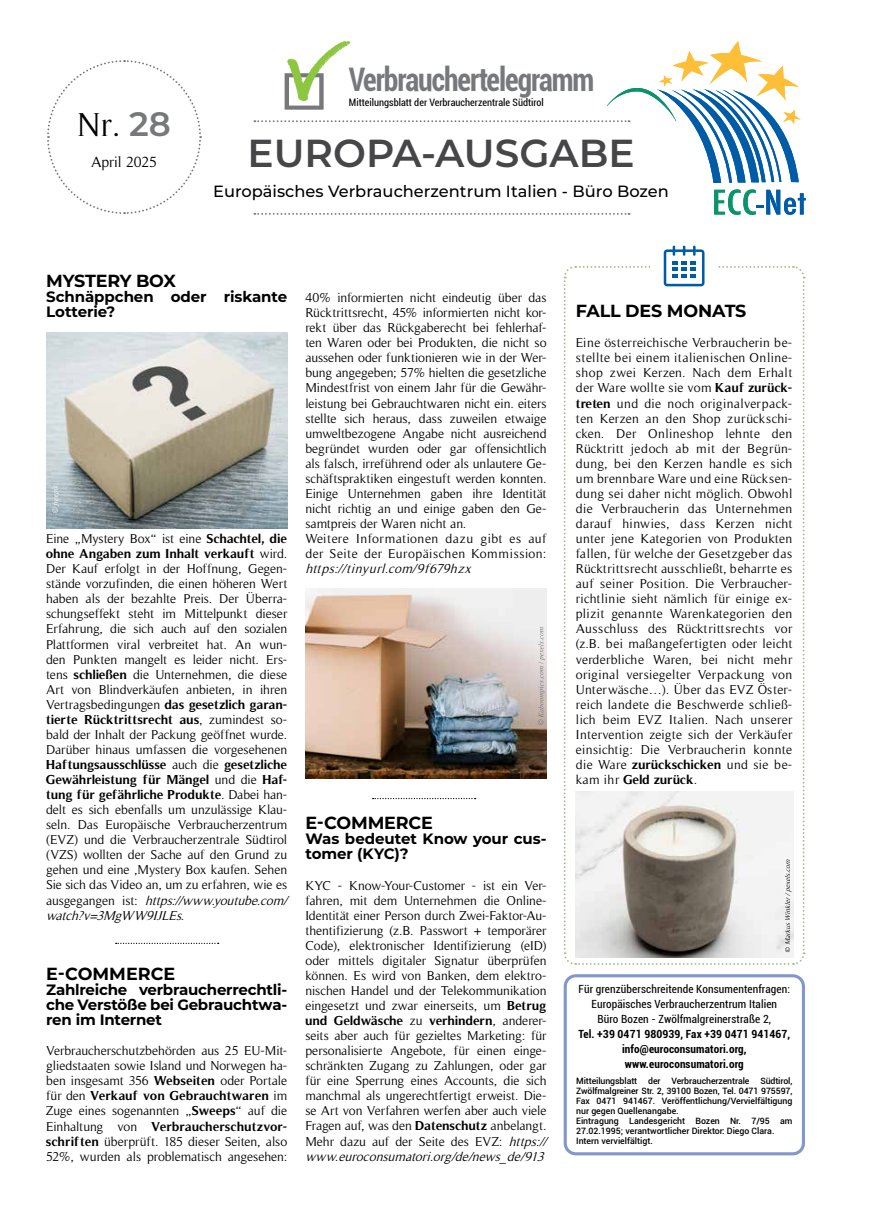
<style>
.page{position:relative;width:869px;height:1205px;background:#fff}
.page>*{position:absolute;margin:0;border:0;box-sizing:border-box;transform-origin:0 0}
.t1{font:600 39px "Montserrat";color:#464547}
.t2{font:33.75px "Timeless";color:#000}
.t3{font:700 condensed 32.5px "Roboto";letter-spacing:-.035em;color:#77787b;scale:.91 1}
.t4{font:700 17.5px "Montserrat";letter-spacing:-.01em;color:#000}
.t5{font:500 16.25px "Montserrat";color:#000}
.t6{font:700 15px/15px "Montserrat";letter-spacing:-.01em;color:#000}
.t7{font:15px "Timeless";letter-spacing:-.015em;color:#000}
.t8{font:13.12px/15px "Timeless";letter-spacing:-.005em;color:#000}
.t9{font:italic 13.12px "Timeless";color:#000}
.t10{font:condensed 11.25px/15px "Roboto";letter-spacing:.01em;color:#000;text-align:center}
.t11{font:700 condensed 11.25px/15px "Roboto";letter-spacing:.01em;color:#000;text-align:center}
.t12{font:condensed 10.25px "Roboto";color:#000}
.t13{font:500 8.75px/10px "Roboto";color:#000}
.s1{font-family:"Montserrat";font-weight:600;color:#77787b}
.s2{font-size:32.12px}
.s3{font-weight:700}
.s4{font-style:italic}
</style>
<div class="page">
<svg style="left:47px;top:60px;width:155px;height:154px"></svg>
<div style="left:563px;top:974px;width:241px;height:181px;border:3px solid #8398ca;border-radius:11px"></div>
<svg style="left:254px;top:213px;width:375px;height:2px"></svg>
<svg style="left:714px;top:189px;width:91px;height:26px"></svg>
<svg style="left:254px;top:41px;width:546px;height:142px"></svg>
<svg style="left:116px;top:943px;width:102px;height:1px"></svg>
<svg style="left:372px;top:798px;width:103px;height:1px"></svg>
<img style="left:46px;top:332px;width:241px;height:196px">
<svg style="left:52px;top:485px;width:7px;height:28px"></svg>
<img style="left:305px;top:588px;width:241px;height:190px">
<svg style="left:537px;top:627px;width:7px;height:98px"></svg>
<svg style="left:563px;top:246px;width:242px;height:719px"></svg>
<h2 class="t2" style="left:77px;top:106px;width:95px">Nr. <span class="s1">28</span></h2>
<p class="t7" style="left:91px;top:153px;width:67px">April 2025</p>
<h3 class="t3" style="left:349px;top:56px;width:271px">Verbrauchertele<span class="s2">gramm</span></h3>
<p class="t12" style="left:349px;top:96px;width:196px">Mitteilungsblatt der Verbraucherzentrale Südtirol</p>
<h1 class="t1" style="left:247px;top:125px;width:388px">EUROPA-AUSGABE</h1>
<p class="t5" style="left:213px;top:180px;width:457px">Europäisches Verbraucherzentrum Italien - Büro Bozen</p>
<h3 class="t4" style="left:46px;top:268px;width:131px">MYSTERY BOX</h3>
<p class="t6" style="left:46px;top:288px;width:242px">Schnäppchen oder riskante<br>Lotterie?</p>
<p class="t8" style="left:46px;top:531px;width:246px">Eine „Mystery Box“ ist eine <span class="s3">Schachtel, die ohne Angaben zum Inhalt verkauft</span> wird.<br>Der Kauf erfolgt in der Hoffnung, Gegen&shy;stände vorzufinden, die einen höheren Wert haben als der bezahlte Preis. Der Überra&shy;schungseffekt steht im Mittelpunkt dieser Erfahrung, die sich auch auf den sozialen Plattformen viral verbreitet hat. An wun&shy;den Punkten mangelt es leider nicht. Ers&shy;tens <span class="s3">schließen</span> die Unternehmen, die diese Art von Blindverkäufen anbieten, in ihren Vertragsbedingungen <span class="s3">das gesetzlich garan&shy;tierte Rücktrittsrecht aus</span>, zumindest so&shy;bald der Inhalt der Packung geöffnet wurde.<br>Darüber hinaus umfassen die vorgesehenen <span class="s3">Haftungsausschlüsse</span> auch die <span class="s3">gesetzliche Gewährleistung für Mängel</span> und die <span class="s3">Haf&shy;tung für gefährliche Produkte</span>. Dabei han&shy;delt es sich ebenfalls um unzulässige Klau&shy;seln. Das Europäische Verbraucherzentrum (EVZ) und die Verbraucherzentrale Südtirol (VZS) wollten der Sache auf den Grund zu gehen und eine ‚Mystery Box kaufen. Sehen Sie sich das Video an, um zu erfahren, wie es a u s g e g a n g e n i s t : <span class="s4">https://www.youtube.com/ watch?v=3MgWW9IJLEs</span>.</p>
<h3 class="t4" style="left:46px;top:961px;width:130px">E-COMMERCE</h3>
<p class="t6" style="left:46px;top:981px;width:242px;text-align:justify">Zahlreiche verbraucherrechtli&shy;che Verstöße bei Gebrauchtwa&shy;ren im Internet</p>
<p class="t8" style="left:46px;top:1043px;width:242px;text-align:justify">Verbraucherschutzbehörden aus 25 EU-Mit&shy;gliedstaaten sowie Island und Norwegen ha&shy;ben insgesamt 356 <span class="s3">Webseiten</span> oder Portale für den <span class="s3">Verkauf von Gebrauchtwaren</span> im Zuge eines sogenannten „<span class="s3">Sweeps</span>“ auf die Einhaltung von <span class="s3">Verbraucherschutzvor&shy;schriften</span> überprüft. 185 dieser Seiten, also 52%, wurden als problematisch angesehen:</p>
<p class="t8" style="left:305px;top:290px;width:242px">40% informierten nicht eindeutig über das Rücktrittsrecht, 45% informierten nicht kor&shy;rekt über das Rückgaberecht bei fehlerhaf&shy;ten Waren oder bei Produkten, die nicht so aussehen oder funktionieren wie in der Wer&shy;bung angegeben; 57% hielten die gesetzliche Mindestfrist von einem Jahr für die Gewähr&shy;leistung bei Gebrauchtwaren nicht ein. eiters stellte sich heraus, dass zuweilen etwaige umweltbezogene Angabe nicht ausreichend begründet wurden oder gar offensichtlich als falsch, irreführend oder als unlautere Ge&shy;schäftspraktiken eingestuft werden konnten.<br>Einige Unternehmen gaben ihre Identität nicht richtig an und einige gaben den Ge&shy;samtpreis der Waren nicht an.<br>Weitere Informationen dazu gibt es auf der Seite der Europäischen Kommission:</p>
<p class="t9" style="left:305px;top:561px;width:171px">https://tinyurl.com/9f679hzx</p>
<h3 class="t4" style="left:305px;top:810px;width:129px">E-COMMERCE</h3>
<p class="t6" style="left:305px;top:831px;width:242px">Was bedeutet Know your cus&shy;tomer (KYC)?</p>
<p class="t8" style="left:305px;top:878px;width:246px">KYC - Know-Your-Customer - ist ein Ver&shy;fahren, mit dem Unternehmen die Online-Identität einer Person durch Zwei-Faktor-Au&shy;thentifizierung (z.B. Passwort + temporärer Code), elektronischer Identifizierung (eID) oder mittels digitaler Signatur überprüfen können. Es wird von Banken, dem elektro&shy;nischen Handel und der Telekommunikation eingesetzt und zwar einerseits, um <span class="s3">Betrug und Geldwäsche</span> zu <span class="s3">verhindern</span>, anderer&shy;seits aber auch für gezieltes Marketing: für personalisierte Angebote, für einen einge&shy;schränkten Zugang zu Zahlungen, oder gar für eine Sperrung eines Accounts, die sich manchmal als ungerechtfertigt erweist. Die&shy;se Art von Verfahren werfen aber auch viele Fragen auf, was den <span class="s3">Datenschutz</span> anbelangt.<br>Mehr dazu auf der Seite des EVZ: <span class="s4">https:// www.euroconsumatori.org/de/news_ de/913</span></p>
<h3 class="t4" style="left:575px;top:298px;width:172px">FALL DES MONATS</h3>
<p class="t8" style="left:575px;top:335px;width:218px;text-align:justify">Eine österreichische Verbraucherin be&shy;stellte bei einem italienischen Online&shy;shop zwei Kerzen. Nach dem Erhalt der Ware wollte sie vom <span class="s3">Kauf zurück&shy;treten</span> und die noch originalverpack&shy;ten Kerzen an den Shop zurückschi&shy;cken. Der Onlineshop lehnte den Rücktritt jedoch ab mit der Begrün&shy;dung, bei den Kerzen handle es sich um brennbare Ware und eine Rücksen&shy;dung sei daher nicht möglich. Obwohl die Verbraucherin das Unternehmen darauf hinwies, dass Kerzen nicht unter jene Kategorien von Produkten fallen, für welche der Gesetzgeber das Rücktrittsrecht ausschließt, beharrte es auf seiner Position. Die Verbraucher&shy;richtlinie sieht nämlich für einige ex&shy;plizit genannte Warenkategorien den Ausschluss des Rücktrittsrechts vor (z.B. bei maßangefertigten oder leicht verderbliche Waren, bei nicht mehr original versiegelter Verpackung von Unterwäsche…). Über das EVZ Öster&shy;reich landete die Beschwerde schließ&shy;lich beim EVZ Italien. Nach unserer Intervention zeigte sich der Verkäufer einsichtig: Die Verbraucherin konnte die Ware <span class="s3">zurückschicken</span> und sie be&shy;kam ihr <span class="s3">Geld zurück</span>.</p>
<p class="t10" style="left:578px;top:981px;width:213px">Für grenzüberschreitende Konsumentenfragen:<br>Europäisches Verbraucherzentrum Italien<br>Büro Bozen - Zwölfmalgreinerstraße 2,</p>
<p class="t11" style="left:578px;top:1026px;width:213px">Tel. +39 0471 980939, Fax +39 0471 941467, info@euroconsumatori.org, www.euroconsumatori.org</p>
<p class="t13" style="left:576px;top:1075px;width:218px">Mitteilungsblatt der Verbraucherzentrale Südtirol, Zwölfmalgreiner Str. 2, 39100 Bozen, Tel. 0471 975597, Fax 0471 941467. Veröffentlichung/Vervielfältigung nur gegen Quellenangabe.<br>Eintragung Landesgericht Bozen Nr. 7/95 am 27.02.1995; verantwortlicher Direktor: Diego Clara.<br>Intern vervielfältigt.</p>
</div>
